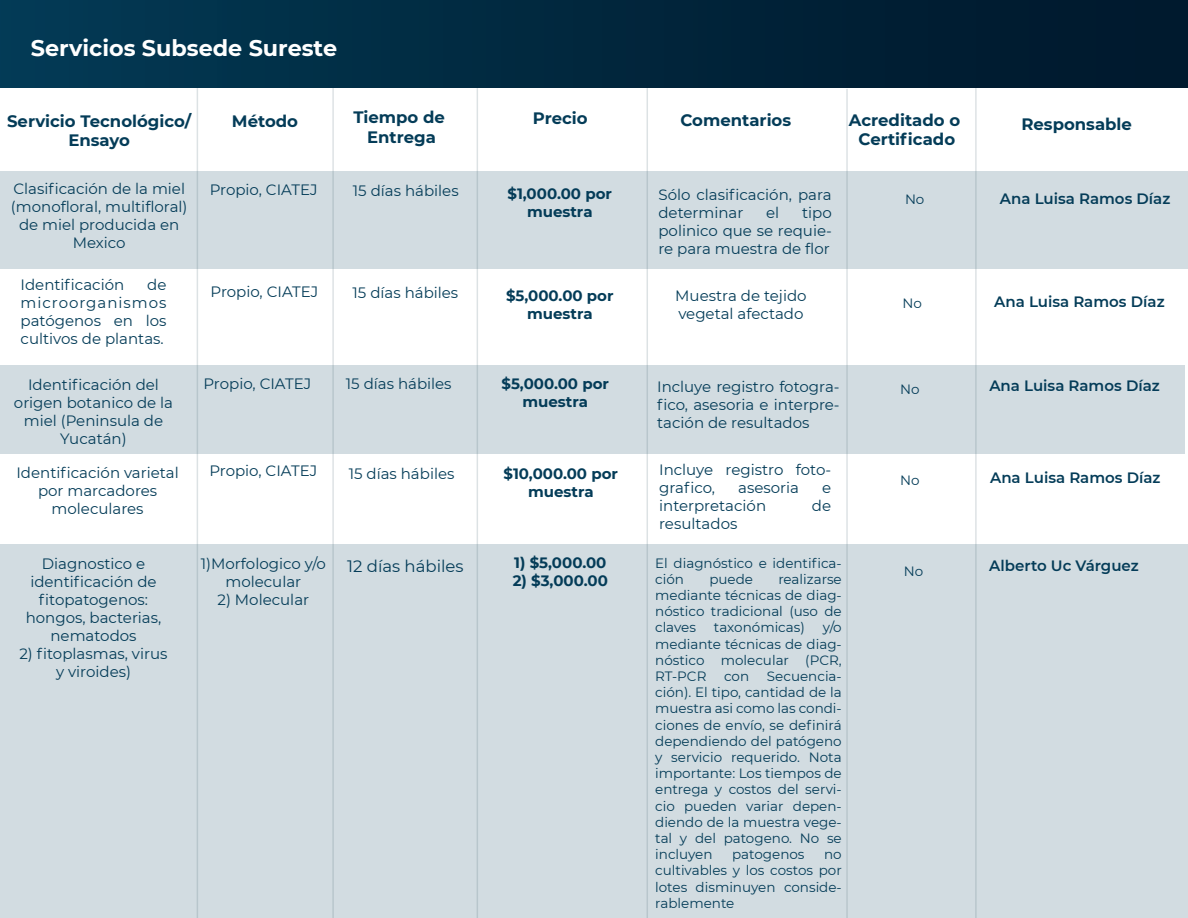
<style>
.page{position:relative;width:1188px;height:918px;background:#fff}
.page>*{position:absolute;margin:0;border:0;box-sizing:border-box;transform-origin:0 0}
.t1{font:700 22.5px "Montserrat";color:#fff}
.t2{font:700 16.5px/19.8px "Montserrat";color:#043c58;text-align:center}
.t3{font:16.5px "Montserrat";color:#043c58}
.t4{font:15px/18px "Montserrat";color:#043c58;text-align:center}
.t5{font:700 15px/18px "Montserrat";color:#043c58;text-align:center}
.t6{font:600 15px "Montserrat";color:#043c58}
.t7{font:13.5px/16.2px "Montserrat";color:#043c58;text-align:justify}
</style>
<div class="page">
<div style="left:0;top:544px;width:1188px;height:374px;background:#d2dce1"></div>
<div style="left:0;top:171px;width:1188px;height:98px;background:#d2dce1"></div>
<div style="left:0;top:365px;width:1184px;height:89px;background:#d2dce1"></div>
<hr style="left:197px;top:70px;width:1px;height:848px;background:#506d78">
<hr style="left:332px;top:65px;width:2px;height:853px;background:#506d78">
<hr style="left:477px;top:83px;width:1px;height:835px;background:#506d78">
<hr style="left:647px;top:84px;width:1px;height:834px;background:#506d78">
<hr style="left:846px;top:89px;width:2px;height:829px;background:#506d78">
<hr style="left:975px;top:86px;width:2px;height:832px;background:#506d78">
<div style="left:0;top:0;width:1188px;height:87px;background:linear-gradient(to right,#033953,#00162a)"></div>
<h1 class="t1" style="left:44px;top:26px;width:275px">Tecnología Alimentaria</h1>
<h1 class="t1" style="left:31px;top:32px;width:308px">Servicios Subsede Sureste</h1>
<p class="t2" style="left:7px;top:110px;width:186px">Servicio Tecnológico/<br>Ensayo</p>
<p class="t2" style="left:232px;top:110px;width:68px">Método</p>
<p class="t2" style="left:354px;top:107px;width:93px">Tiempo de</p>
<p class="t2" style="left:680px;top:109px;width:112px">Comentarios</p>
<p class="t2" style="left:367px;top:126px;width:70px">Entrega</p>
<p class="t2" style="left:533px;top:107px;width:56px">Precio</p>
<p class="t2" style="left:849px;top:109px;width:113px">Acreditado o<br>Certificado</p>
<p class="t4" style="left:11px;top:179px;width:178px">Clasificación de la miel (monofloral, multifloral) de miel producida en<br>Mexico</p>
<p class="t4" style="left:210px;top:181px;width:109px">Propio, CIATEJ</p>
<p class="t4" style="left:353px;top:181px;width:107px">15 días hábiles</p>
<p class="t5" style="left:508px;top:184px;width:106px">$1,000.00 por muestra</p>
<p class="t7" style="left:905px;top:190px;width:21px">No</p>
<p class="t4" style="left:658px;top:185px;width:175px;text-align:left">Sólo clasificación, para determinar</p>
<p class="t4" style="left:658px;top:203px;width:175px;text-align:justify;text-indent:144px">tipo polinico que se requie&shy;re para muestra de flor</p>
<p class="t4" style="left:766px;top:203px;width:15px">el</p>
<p class="t2" style="left:1021px;top:113px;width:112px">Responsable</p>
<p class="t6" style="left:1000px;top:188px;width:172px">Ana Luisa Ramos Díaz</p>
<p class="t4" style="left:21px;top:275px;width:105px">Identificación</p>
<p class="t4" style="left:21px;top:275px;width:147px;text-align:justify;text-indent:127px">de microorganismos patógenos en los cultivos de plantas.</p>
<p class="t4" style="left:211px;top:282px;width:109px">Propio, CIATEJ</p>
<p class="t4" style="left:353px;top:283px;width:107px">15 días hábiles</p>
<p class="t4" style="left:675px;top:286px;width:133px;text-align:left">Muestra de tejido vegetal afectado</p>
<p class="t6" style="left:994px;top:291px;width:172px">Ana Luisa Ramos Díaz</p>
<p class="t5" style="left:506px;top:286px;width:109px">$5,000.00 por muestra</p>
<p class="t7" style="left:902px;top:294px;width:21px">No</p>
<p class="t4" style="left:204px;top:374px;width:109px">Propio, CIATEJ</p>
<p class="t4" style="left:346px;top:375px;width:107px">15 días hábiles</p>
<p class="t5" style="left:501px;top:374px;width:109px">$5,000.00 por muestra</p>
<p class="t6" style="left:989px;top:375px;width:172px">Ana Luisa Ramos Díaz</p>
<p class="t4" style="left:14px;top:375px;width:161px">Identificación del origen botanico de la miel (Peninsula de<br>Yucatán)</p>
<p class="t7" style="left:900px;top:380px;width:21px">No</p>
<p class="t4" style="left:16px;top:463px;width:164px">Identificación varietal por marcadores moleculares</p>
<p class="t4" style="left:657px;top:378px;width:184px;text-align:justify">Incluye registro fotogra&shy;fico, asesoria e interpre&shy;tación de resultados</p>
<p class="t4" style="left:349px;top:464px;width:107px">15 días hábiles</p>
<p class="t4" style="left:659px;top:460px;width:174px;text-align:left">Incluye registro foto&shy;grafico,</p>
<p class="t4" style="left:209px;top:461px;width:109px">Propio, CIATEJ</p>
<p class="t5" style="left:504px;top:464px;width:116px">$10,000.00 por muestra</p>
<p class="t6" style="left:990px;top:467px;width:172px">Ana Luisa Ramos Díaz</p>
<p class="t7" style="left:900px;top:471px;width:21px">No</p>
<p class="t4" style="left:738px;top:478px;width:62px">asesoria</p>
<p class="t4" style="left:822px;top:478px;width:11px">e</p>
<p class="t4" style="left:659px;top:496px;width:109px">interpretación</p>
<p class="t4" style="left:812px;top:496px;width:21px">de</p>
<p class="t4" style="left:659px;top:514px;width:80px">resultados</p>
<p class="t4" style="left:26px;top:554px;width:137px">Diagnostico e identificación de fitopatogenos: hongos, bacterias, nematodos</p>
<p class="t4" style="left:19px;top:644px;width:150px">2) fitoplasmas, virus y viroides)</p>
<p class="t4" style="left:201px;top:554px;width:126px">1)Morfologico y/o molecular</p>
<p class="t4" style="left:218px;top:590px;width:93px">2) Molecular</p>
<p class="t5" style="left:514px;top:553px;width:94px">1) $5,000.00</p>
<p class="t5" style="left:513px;top:571px;width:97px">2) $3,000.00</p>
<p class="t3" style="left:347px;top:555px;width:118px">12 días hábiles</p>
<p class="t7" style="left:655px;top:554px;width:188px">El diagnóstico e identifica&shy;ción</p>
<p class="t7" style="left:655px;top:571px;width:188px;text-indent:123px">realizarse mediante técnicas de diag&shy;nóstico tradicional (uso de claves</p>
<p class="t7" style="left:709px;top:571px;width:45px">puede</p>
<p class="t7" style="left:655px;top:619px;width:188px;text-indent:168px">y/o mediante técnicas de diag&shy;nóstico molecular (PCR, RT-PCR</p>
<p class="t7" style="left:714px;top:619px;width:93px">taxonómicas)</p>
<p class="t7" style="left:655px;top:668px;width:188px;text-indent:112px">Secuencia&shy;ción). El tipo, cantidad de la muestra asi como las condi&shy;ciones de envío, se definirá dependiendo del patógeno y servicio requerido. Nota importante: Los tiempos de entrega y costos del servi&shy;cio pueden variar depen&shy;diendo de la muestra vege&shy;tal y del patogeno. No se incluyen</p>
<p class="t7" style="left:724px;top:668px;width:27px">con</p>
<p class="t7" style="left:732px;top:846px;width:74px">patogenos</p>
<p class="t7" style="left:655px;top:846px;width:188px;text-indent:169px">no cultivables y los costos por lotes disminuyen conside&shy;rablemente</p>
<p class="t7" style="left:904px;top:563px;width:21px">No</p>
<p class="t6" style="left:989px;top:555px;width:151px">Alberto Uc Várguez</p>
</div>
